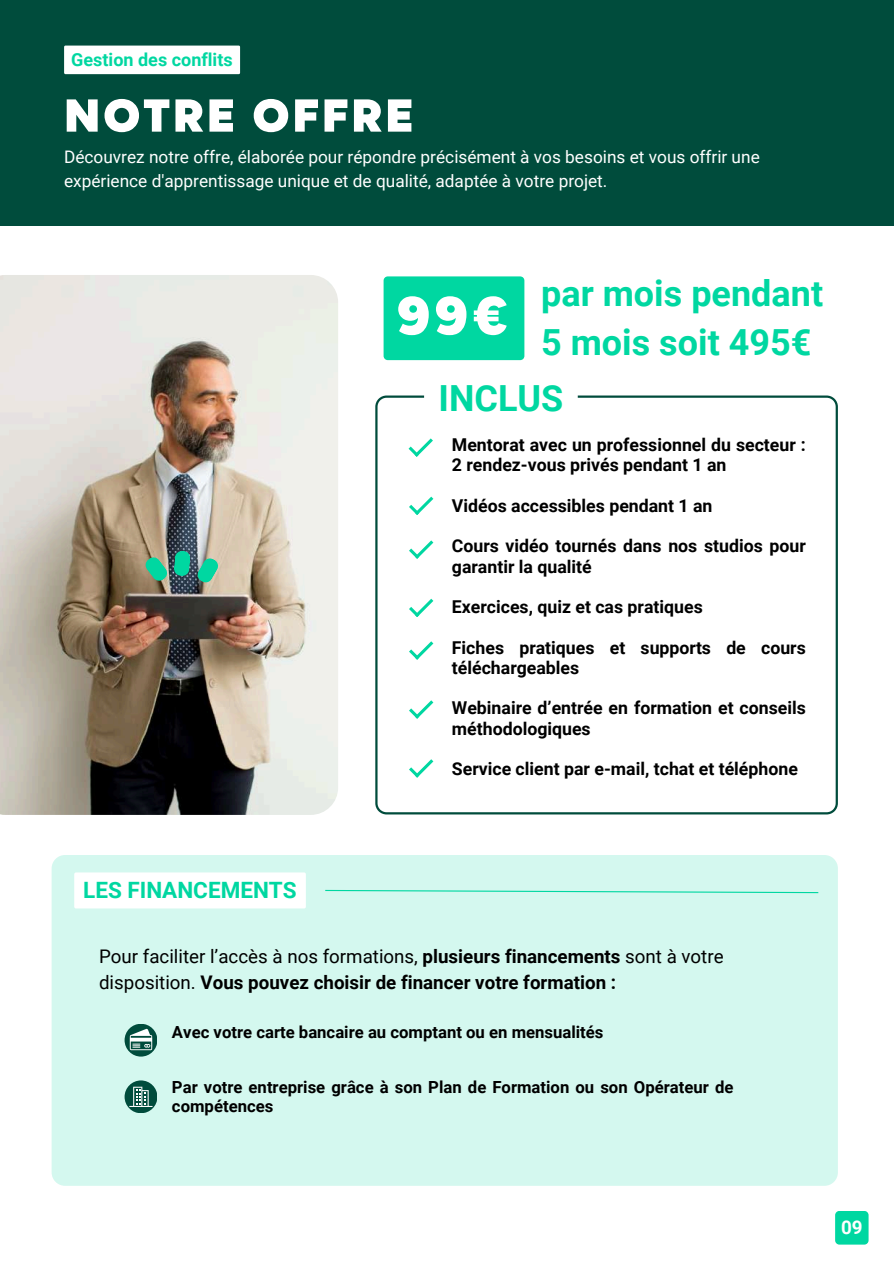
<style>
.page{position:relative;width:894px;height:1264px;background:#fff}
.page>*{position:absolute;margin:0;border:0;box-sizing:border-box;transform-origin:0 0}
.t1{font:900 61.5px "Magenos";color:#fff}
.t2{font:900 52.5px "Magenos";letter-spacing:.055em;color:#fff}
.t3{font:700 36px/49.5px "Roboto";color:#00d7a1}
.t4{font:700 22.5px "Roboto";color:#00d7a1}
.t5{font:700 18.9px "Roboto";color:#fff}
.t6{font:700 18.75px/25.8px "Roboto";color:#000}
.t7{font:700 18px "Roboto";color:#00d7a1}
.t8{font:700 17.7px/20.2px "Roboto";color:#000}
.t9{font:17.25px/23.7px "Roboto";color:#fff}
.t10{font:700 16.65px/19px "Roboto";color:#000}
.s1{font-weight:400}
</style>
<div class="page">
<div style="left:0;top:0;width:893px;height:225px;background:#004c3c"></div>
<div style="left:834px;top:1210px;width:34px;height:34px;background:#00d7a1;border-radius:4px"></div>
<div style="left:52px;top:855px;width:785px;height:330px;background:#d4f8ef;border-radius:13px"></div>
<svg style="left:375px;top:396px;width:462px;height:418px"></svg>
<img style="left:0;top:275px;width:338px;height:540px">
<svg style="left:325px;top:889px;width:494px;height:4px"></svg>
<svg style="left:408px;top:438px;width:25px;height:18px"></svg>
<svg style="left:409px;top:496px;width:24px;height:18px"></svg>
<svg style="left:409px;top:540px;width:24px;height:18px"></svg>
<svg style="left:409px;top:598px;width:24px;height:18px"></svg>
<svg style="left:409px;top:641px;width:24px;height:18px"></svg>
<svg style="left:409px;top:700px;width:24px;height:18px"></svg>
<svg style="left:409px;top:759px;width:24px;height:18px"></svg>
<svg style="left:124px;top:1023px;width:33px;height:33px"></svg>
<svg style="left:129px;top:1028px;width:23px;height:22px"></svg>
<svg style="left:124px;top:1080px;width:33px;height:33px"></svg>
<svg style="left:129px;top:1086px;width:23px;height:20px"></svg>
<svg style="left:174px;top:550px;width:16px;height:26px"></svg>
<svg style="left:197px;top:558px;width:21px;height:24px"></svg>
<svg style="left:145px;top:557px;width:22px;height:24px"></svg>
<div style="left:64px;top:46px;width:176px;height:28px;background:#fff"></div>
<div style="left:74px;top:872px;width:232px;height:36px;background:#fff"></div>
<svg style="left:383px;top:276px;width:454px;height:151px"></svg>
<p class="t7" style="left:71px;top:49px;width:163px">Gestion des conflits</p>
<h2 class="t2" style="left:64px;top:88px;width:351px">NOTRE OFFRE</h2>
<p class="t9" style="left:64px;top:145px;width:697px">Découvrez notre offre, élaborée pour répondre précisément à vos besoins et vous offrir une expérience d'apprentissage unique et de qualité, adaptée à votre projet.</p>
<h1 class="t1" style="left:396px;top:283px;width:113px">99€</h1>
<h3 class="t3" style="left:541px;top:269px;width:283px">par mois pendant<br>5 mois soit 495€</h3>
<h3 class="t3" style="left:438px;top:374px;width:126px">INCLUS</h3>
<p class="t4" style="left:83px;top:877px;width:215px">LES FINANCEMENTS</p>
<p class="t8" style="left:452px;top:435px;width:355px">Mentorat avec un professionnel du secteur :<br>2 rendez-vous privés pendant 1 an</p>
<p class="t8" style="left:452px;top:495px;width:262px">Vidéos accessibles pendant 1 an</p>
<p class="t8" style="left:452px;top:536px;width:355px">Cours vidéo tournés dans nos studios pour garantir la qualité</p>
<p class="t8" style="left:452px;top:597px;width:252px">Exercices, quiz et cas pratiques</p>
<p class="t8" style="left:452px;top:637px;width:355px">Fiches pratiques et supports de cours téléchargeables</p>
<p class="t8" style="left:452px;top:698px;width:355px">Webinaire d’entrée en formation et conseils méthodologiques</p>
<p class="t8" style="left:452px;top:759px;width:347px">Service client par e-mail, tchat et téléphone</p>
<p class="t6" style="left:99px;top:944px;width:626px"><span class="s1">Pour faciliter l’accès à nos formations,</span> plusieurs financements <span class="s1">sont à votre disposition.</span> Vous pouvez choisir de financer votre formation :</p>
<p class="t10" style="left:172px;top:1022px;width:433px">Avec votre carte bancaire au comptant ou en mensualités</p>
<p class="t10" style="left:172px;top:1077px;width:563px">Par votre entreprise grâce à son Plan de Formation ou son Opérateur de compétences</p>
<p class="t5" style="left:840px;top:1216px;width:23px">09</p>
</div>
